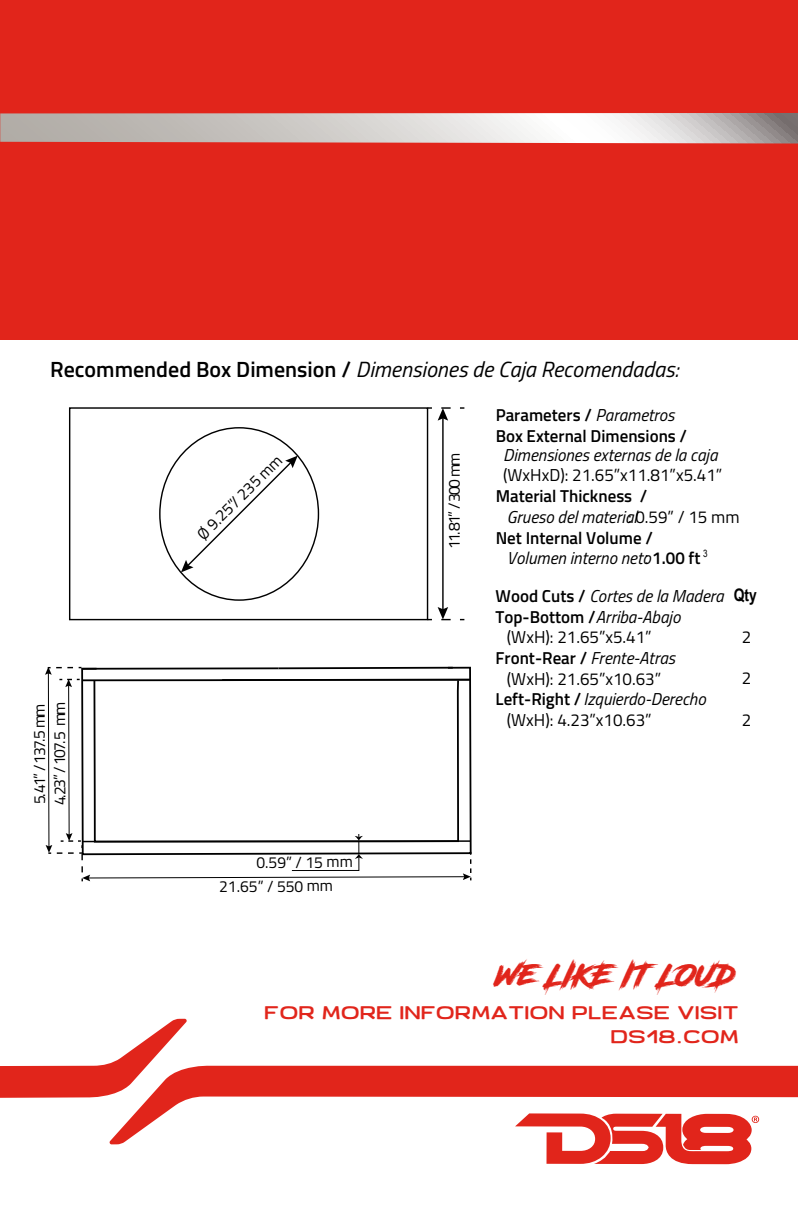
<style>
.page{position:relative;width:798px;height:1224px;background:#fff}
.page>*{position:absolute;margin:0;border:0;box-sizing:border-box;transform-origin:0 0}
.t1{font:29.6px "Road Rage";color:#e1251b}
.t2{font:22.2px/24px "Antaris CF";color:#e1251b;text-align:right}
.t3{font:italic 22px "Titillium Web";color:#000}
.t4{font:italic 17.2px "Titillium Web";color:#000}
.t5{font:17.2px "Titillium Web";color:#000}
.t6{font:600 17.2px/20.8px "Titillium Web";color:#000}
.t7{font:700 17.2px "Arial Narrow";color:#000}
.t8{font:16px/20px "Titillium Web";letter-spacing:-.005em;color:#000}
.s1{font-weight:600;font-style:normal}
.s2{font-weight:400;font-style:italic}
.s3{font-style:normal}
.s4{font-family:"Arial Narrow";font-style:normal}
</style>
<div class="page">
<svg style="left:546px;top:1144px;width:206px;height:20px"></svg>
<svg style="left:109px;top:1065px;width:689px;height:79px"></svg>
<svg style="left:0;top:1019px;width:187px;height:79px"></svg>
<div style="left:69px;top:407px;width:359px;height:213px;border:1px solid #000"></div>
<hr style="left:442px;top:417px;width:2px;height:194px;background:#000">
<svg style="left:438px;top:407px;width:26px;height:14px"></svg>
<svg style="left:438px;top:607px;width:26px;height:13px"></svg>
<svg style="left:181px;top:456px;width:117px;height:116px"></svg>
<svg style="left:81px;top:687px;width:391px;height:168px"></svg>
<svg style="left:93px;top:687px;width:367px;height:146px"></svg>
<hr style="left:48px;top:672px;width:1px;height:175px;background:#000">
<hr style="left:68px;top:685px;width:2px;height:151px;background:#000">
<svg style="left:45px;top:666px;width:426px;height:21px"></svg>
<svg style="left:46px;top:833px;width:425px;height:48px"></svg>
<hr style="left:222px;top:679px;width:249px;height:2px;background:#000">
<hr style="left:83px;top:840px;width:388px;height:2px;background:#000">
<div style="left:0;top:0;width:798px;height:339px;background:#e1251b"></div>
<svg style="left:0;top:113px;width:798px;height:31px;background:#d0c4c1"></svg>
<p class="t3" style="left:50px;top:353px;width:630px"><span class="s1">Recommended Box Dimension /</span> Dimensiones de Caja Recomendadas:</p>
<p class="t6" style="left:496px;top:404px;width:193px">Parameters / <span class="s2">Parametros<br></span>Box External Dimensions /</p>
<p class="t4" style="left:503px;top:442px;width:216px">Dimensiones externas de la caja</p>
<p class="t5" style="left:503px;top:463px;width:221px">(WxHxD): 21.65”x11.81”x5.41”</p>
<p class="t6" style="left:496px;top:485px;width:153px">Material Thickness /</p>
<p class="t4" style="left:507px;top:504px;width:234px">Grueso del material <span class="s3">: 0.59” / 15 mm</span></p>
<p class="t6" style="left:496px;top:526px;width:159px">Net Internal Volume /</p>
<p class="t4" style="left:507px;top:546px;width:202px">Volumen interno neto<span class="s4">:</span> <span class="s1">1.00 ft</span> <sup>3</sup></p>
<p class="t4" style="left:496px;top:583px;width:230px"><span class="s1">Wood Cuts /</span> Cortes de la Madera</p>
<p class="t4" style="left:496px;top:604px;width:186px"><span class="s1">Top-Bottom /</span> Arriba-Abajo</p>
<p class="t5" style="left:507px;top:625px;width:146px">(WxH): 21.65”x5.41”</p>
<p class="t4" style="left:496px;top:645px;width:181px"><span class="s1">Front-Rear /</span> Frente-Atras</p>
<p class="t5" style="left:507px;top:666px;width:156px">(WxH): 21.65”x10.63”</p>
<p class="t4" style="left:496px;top:687px;width:212px"><span class="s1">Left-Right /</span> Izquierdo-Derecho</p>
<p class="t5" style="left:507px;top:708px;width:146px">(WxH): 4.23”x10.63”</p>
<p class="t8" style="left:443px;top:466px;width:15px;rotate:-90deg">m</p>
<p class="t8" style="left:443px;top:549px;width:87px;rotate:-90deg">003/” 18 . 11 m</p>
<p class="t8" style="left:192px;top:529px;width:114px;rotate:-45deg">Ø 9.25”/ 235 mm</p>
<p class="t7" style="left:734px;top:582px;width:25px">Qty</p>
<p class="t5" style="left:742px;top:624px;width:11px">2</p>
<p class="t5" style="left:742px;top:666px;width:11px">2</p>
<p class="t5" style="left:742px;top:707px;width:11px">2</p>
<p class="t8" style="left:29px;top:715px;width:15px;text-indent:-88px;rotate:-90deg">5. 731/”14. 5 m m</p>
<p class="t8" style="left:29px;top:717px;width:15px;rotate:-90deg">m</p>
<p class="t8" style="left:49px;top:805px;width:94px;rotate:-90deg">5. 701/”32. 4 m</p>
<p class="t8" style="left:256px;top:851px;width:98px">0.59” / 15 mm</p>
<p class="t8" style="left:219px;top:875px;width:116px">21.65” / 550 mm</p>
<h1 class="t1" style="left:496px;top:952px;width:240px">We LIKE IT LOUD</h1>
<p class="t2" style="left:264px;top:1001px;width:476px">FOR MORE INFORMATION PLEASE VISIT<br>DS18.COM</p>
</div>
